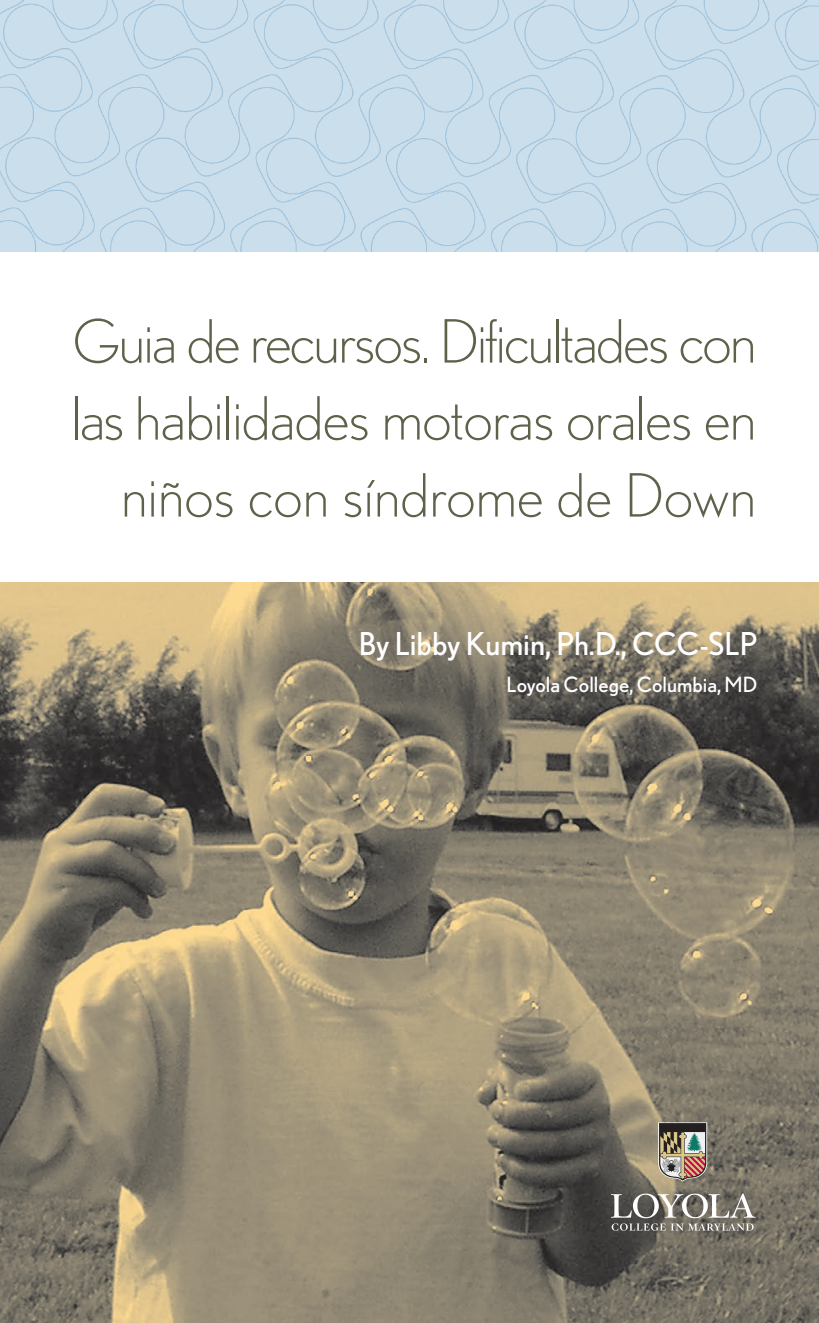
<style>
.page{position:relative;width:819px;height:1323px;background:#fff}
.page>*{position:absolute;margin:0;border:0;box-sizing:border-box;transform-origin:0 0}
.t1{font:300 59.5px/77px "Nobel";letter-spacing:-.01em;color:#60614b;text-align:right}
.t2{font:31.5px "Nobel";color:#fff}
.t3{font:21px "Nobel";color:#fff}
</style>
<div class="page">
<img style="left:0;top:583px;width:819px;height:740px">
<img style="left:0;top:0;width:819px;height:252px">
<svg style="left:611px;top:1194px;width:145px;height:37px"></svg>
<svg style="left:657px;top:1122px;width:51px;height:60px"></svg>
<p class="t1" style="left:72px;top:304px;width:686px">Guia de recursos. Dificultades con las habilidades motoras orales en niños con síndrome de Down</p>
<p class="t2" style="left:359px;top:626px;width:400px">By Libby Kumin, Ph.D., CCC-SLP</p>
<p class="t3" style="left:507px;top:672px;width:252px">Loyola College, Columbia, MD</p>
</div>
